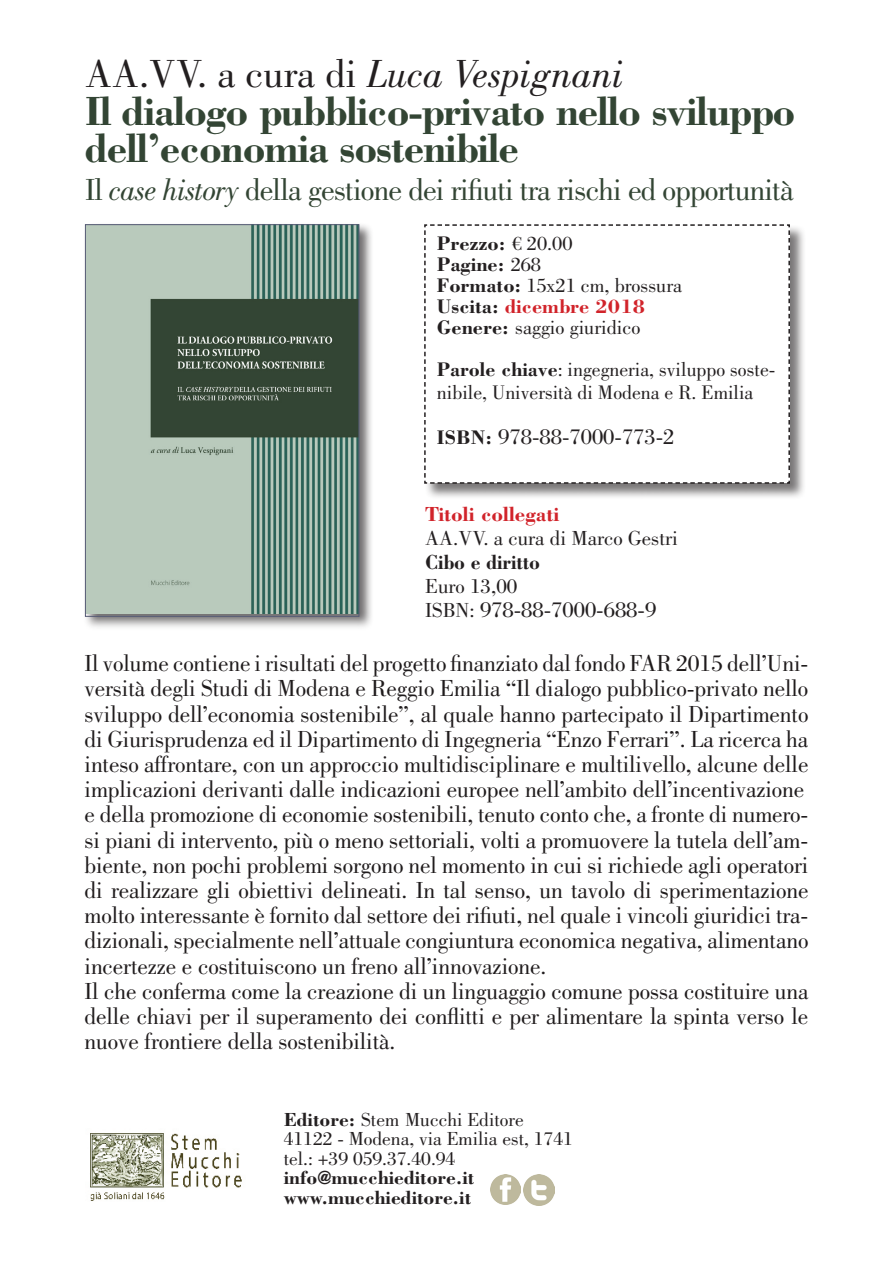
<style>
.page{position:relative;width:893px;height:1263px;background:#fff}
.page>*{position:absolute;margin:0;border:0;box-sizing:border-box;transform-origin:0 0}
.t1{font:700 42px/37.5px "Bodoni Std";letter-spacing:-.025em;color:#334534}
.t2{font:italic 40.5px "Bodoni Std";color:#231f20}
.t3{font:31.5px "Bodoni Std";letter-spacing:-.025em;color:#334534}
.t4{font:24px/25.2px "Bodoni Std";letter-spacing:-.005em;color:#1f1b1c}
.t5{font:22.5px "Bodoni Std";color:#231f20}
.t6{font:21px "Bodoni Std";color:#231f20}
.t7{font:700 21px "Bodoni Std";color:#d1232a}
.t8{font:700 21px "Bodoni Std";letter-spacing:-.005em;color:#231f20;scale:.93 1}
.t9{font:20.25px/21px "Bodoni Std";color:#231f20}
.t10{font:19.5px/19.5px "Bodoni Std";color:#231f20}
.t11{font:700 19.5px/19.5px "Bodoni Std";color:#231f20}
.s1{font-style:normal}
.s2{font-style:italic}
.s3{font-weight:700}
.s4{font-weight:700;color:#d1232a}
.s5{font-weight:700;font-size:20.25px}
.s6{font-size:21px}
</style>
<div class="page">
<div style="left:83px;top:222px;width:291px;height:409px;background:#231f20;opacity:.65"></div>
<img style="left:87px;top:226px;width:270px;height:388px">
<div style="left:85px;top:224px;width:274px;height:393px;border:1px solid #575c76"></div>
<img style="left:490px;top:1175px;width:30px;height:30px">
<img style="left:523px;top:1175px;width:32px;height:31px">
<div style="left:425px;top:225px;width:381px;height:275px;background:#231f20;opacity:.6"></div>
<svg style="left:424px;top:224px;width:367px;height:260px"></svg>
<img style="left:90px;top:1133px;width:152px;height:68px">
<h2 class="t2" style="left:85px;top:51px;width:540px"><span class="s1">AA.VV. a cura di</span> Luca Vespignani</h2>
<h1 class="t1" style="left:85px;top:91px;width:712px">Il dialogo pubblico-privato nello sviluppo dell’economia sostenibile</h1>
<h3 class="t3" style="left:85px;top:172px;width:710px">Il <span class="s2">case history</span> della gestione dei rifiuti tra rischi ed opportunità</h3>
<p class="t9" style="left:437px;top:233px;width:247px"><span class="s3">Prezzo:</span> € 20.00<br><span class="s3">Pagine:</span> 268<br><span class="s3">Formato:</span> 15x21 cm, brossura<br><span class="s3">Uscita:</span> <span class="s4">dicembre 2018<br></span><span class="s3">Genere:</span> saggio giuridico</p>
<p class="t9" style="left:437px;top:358px;width:340px;line-height:22.5px"><span class="s3">Parole chiave</span>: ingegneria, sviluppo soste&shy;nibile, Università di Modena e R. Emilia</p>
<p class="t5" style="left:437px;top:424px;width:239px"><span class="s5">ISBN:</span> 978-88-7000-773-2</p>
<p class="t7" style="left:425px;top:501px;width:136px">Titoli collegati</p>
<p class="t6" style="left:425px;top:526px;width:254px">AA.VV. a cura di Marco Gestri</p>
<p class="t8" style="left:425px;top:549px;width:125px">Cibo e diritto</p>
<p class="t6" style="left:425px;top:574px;width:94px">Euro 13,00</p>
<p class="t5" style="left:425px;top:597px;width:233px"><span class="s6">ISBN:</span> 978-88-7000-688-9</p>
<p class="t4" style="left:85px;top:651px;width:725px">Il volume contiene i risultati del progetto finanziato dal fondo FAR 2015 dell’Uni&shy;versità degli Studi di Modena e Reggio Emilia “Il dialogo pubblico-privato nello sviluppo dell’economia sostenibile”, al quale hanno partecipato il Dipartimento di Giurisprudenza ed il Dipartimento di Ingegneria “Enzo Ferrari”. La ricerca ha inteso affrontare, con un approccio multidisciplinare e multilivello, alcune delle implicazioni derivanti dalle indicazioni europee nell’ambito dell’incentivazione e della promozione di economie sostenibili, tenuto conto che, a fronte di numero&shy;si piani di intervento, più o meno settoriali, volti a promuovere la tutela dell’am&shy;biente, non pochi problemi sorgono nel momento in cui si richiede agli operatori di realizzare gli obiettivi delineati. In tal senso, un tavolo di sperimentazione molto interessante è fornito dal settore dei rifiuti, nel quale i vincoli giuridici tra&shy;dizionali, specialmente nell’attuale congiuntura economica negativa, alimentano incertezze e costituiscono un freno all’innovazione.<br>Il che conferma come la creazione di un linguaggio comune possa costituire una delle chiavi per il superamento dei conflitti e per alimentare la spinta verso le nuove frontiere della sostenibilità.</p>
<p class="t10" style="left:284px;top:1110px;width:291px"><span class="s3">Editore:</span> Stem Mucchi Editore<br>41122 - Modena, via Emilia est, 1741 tel.: +39 059.37.40.94</p>
<p class="t11" style="left:284px;top:1167px;width:192px">info@mucchieditore.it www.mucchieditore.it</p>
</div>
